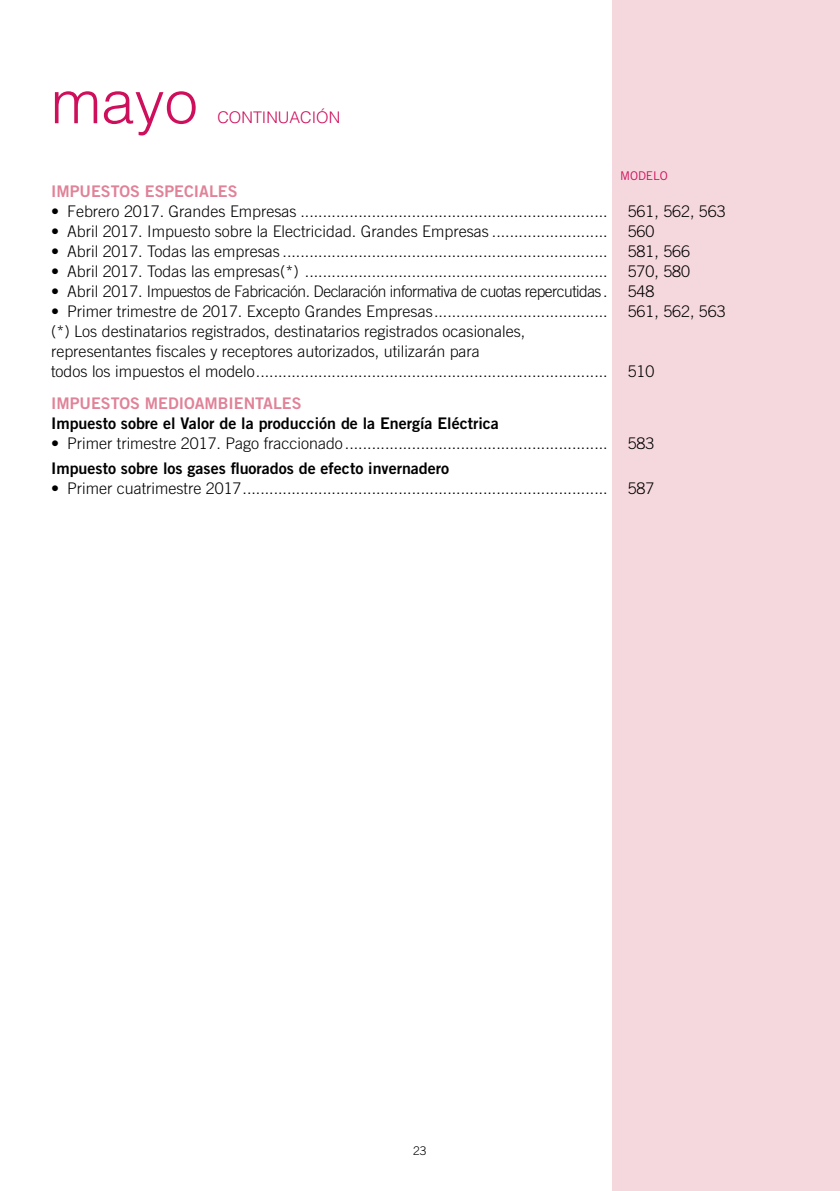
<style>
.page{position:relative;width:840px;height:1191px;background:#fff}
.page>*{position:absolute;margin:0;border:0;box-sizing:border-box;transform-origin:0 0}
.t1{font:300 60px "Helvetica";color:#ce0f5c}
.t2{font:300 16px/20px "Trade Gothic";color:#000}
.t3{font:16px "Trade Gothic Bold Two";color:#000}
.t4{font:300 16px "Trade Gothic";letter-spacing:-.03em;color:#000}
.t5{font:16px "Trade Gothic Bold Two";color:#e08298}
.t6{font:300 16px "Helvetica";color:#ce0f5c}
.t7{font:12px "Trade Gothic";letter-spacing:-.01em;color:#ce0f5c}
.t8{font:300 12px "Trade Gothic";color:#000}
</style>
<div class="page">
<div style="left:612px;top:0;width:227px;height:1191px;background:#f5d8de"></div>
<h1 class="t1" style="left:51px;top:64px;width:148px">mayo</h1>
<p class="t6" style="left:217px;top:108px;width:124px">CONTINUACIÓN</p>
<p class="t7" style="left:620px;top:168px;width:49px">MODELO</p>
<p class="t5" style="left:51px;top:182px;width:188px">IMPUESTOS ESPECIALES</p>
<p class="t2" style="left:51px;top:201px;width:557px">• Febrero 2017. Grandes Empresas .....................................................................</p>
<p class="t2" style="left:627px;top:201px;width:99px">561, 562, 563</p>
<p class="t2" style="left:51px;top:221px;width:557px">• Abril 2017. Impuesto sobre la Electricidad. Grandes Empresas ..........................</p>
<p class="t2" style="left:627px;top:221px;width:28px">560</p>
<p class="t2" style="left:51px;top:241px;width:558px">• Abril 2017. Todas las empresas .........................................................................</p>
<p class="t2" style="left:627px;top:241px;width:64px">581, 566</p>
<p class="t2" style="left:51px;top:261px;width:558px">• Abril 2017. Todas las empresas(*) ....................................................................</p>
<p class="t2" style="left:627px;top:261px;width:64px">570, 580</p>
<p class="t4" style="left:51px;top:282px;width:557px">• Abril 2017. Impuestos de Fabricación. Declaración informativa de cuotas repercutidas .</p>
<p class="t2" style="left:627px;top:281px;width:28px">548</p>
<p class="t2" style="left:51px;top:301px;width:557px">• Primer trimestre de 2017. Excepto Grandes Empresas .......................................</p>
<p class="t2" style="left:627px;top:301px;width:99px">561, 562, 563</p>
<p class="t2" style="left:51px;top:321px;width:557px">(*) Los destinatarios registrados, destinatarios registrados ocasionales, representantes fiscales y receptores autorizados, utilizarán para<br>todos los impuestos el modelo ...............................................................................</p>
<p class="t2" style="left:627px;top:361px;width:28px">510</p>
<p class="t5" style="left:51px;top:393px;width:252px">IMPUESTOS MEDIOAMBIENTALES</p>
<p class="t3" style="left:51px;top:413px;width:449px">Impuesto sobre el Valor de la producción de la Energía Eléctrica</p>
<p class="t2" style="left:51px;top:433px;width:557px">• Primer trimestre 2017. Pago fraccionado ...........................................................</p>
<p class="t2" style="left:627px;top:433px;width:28px">583</p>
<p class="t3" style="left:51px;top:459px;width:399px">Impuesto sobre los gases fluorados de efecto invernadero</p>
<p class="t2" style="left:51px;top:478px;width:557px">• Primer cuatrimestre 2017 ..................................................................................</p>
<p class="t2" style="left:627px;top:478px;width:28px">587</p>
<p class="t8" style="left:413px;top:1143px;width:15px">23</p>
</div>
